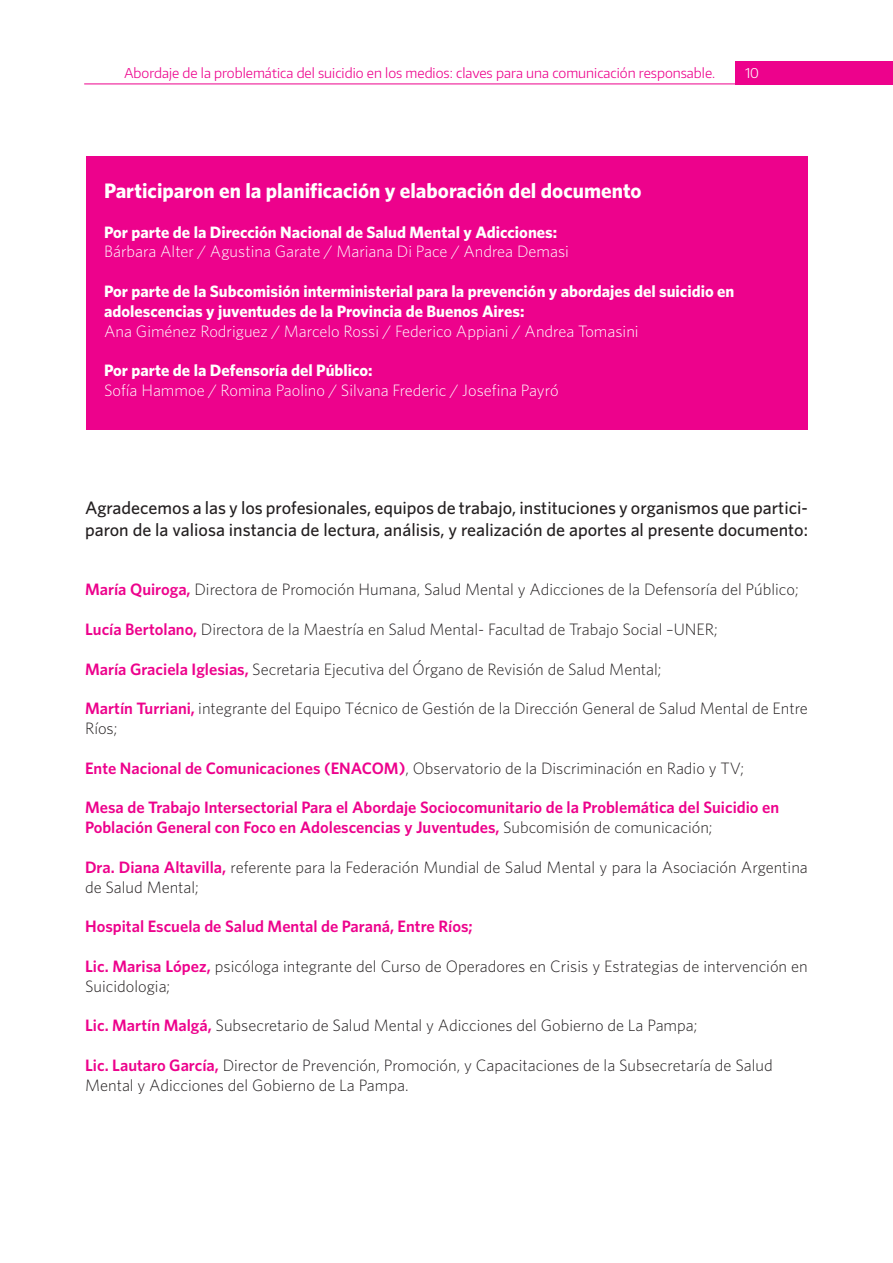
<style>
.page{position:relative;width:893px;height:1263px;background:#fff}
.page>*{position:absolute;margin:0;border:0;box-sizing:border-box;transform-origin:0 0}
.t1{font:700 21px "Whitney";color:#fff}
.t2{font:500 18px/21.6px "Whitney";color:#231f20}
.t3{font:300 16.5px/19.8px "Whitney";color:#231f20}
.t4{font:700 16.5px/19.8px "Whitney";color:#fff}
.t5{font:600 16.5px/19.8px "Whitney";color:#ed028c}
.t6{font:300 16.5px "Whitney";color:#fff}
.t7{font:300 13.5px "Encode Sans";color:#ed028c}
.t8{font:300 13.5px "Encode Sans";color:#fff}
.s1{font-weight:600;color:#ed028c}
.s2{font-weight:300;color:#231f20}
</style>
<div class="page">
<div style="left:736px;top:61px;width:157px;height:23px;background:#ed028c"></div>
<hr style="left:84px;top:84px;width:652px;height:1px;background:#ed028c">
<div style="left:86px;top:156px;width:721px;height:274px;background:#ed028c"></div>
<p class="t7" style="left:125px;top:64px;width:592px">Abordaje de la problemática del suicidio en los medios: claves para una comunicación responsable.</p>
<p class="t8" style="left:745px;top:64px;width:15px">10</p>
<p class="t1" style="left:104px;top:178px;width:539px">Participaron en la planificación y elaboración del documento</p>
<p class="t4" style="left:104px;top:221px;width:455px">Por parte de la Dirección Nacional de Salud Mental y Adicciones:</p>
<p class="t6" style="left:104px;top:242px;width:466px">Bárbara Alter / Agustina Garate / Mariana Di Pace / Andrea Demasi</p>
<p class="t4" style="left:104px;top:281px;width:632px">Por parte de la Subcomisión interministerial para la prevención y abordajes del suicidio en adolescencias y juventudes de la Provincia de Buenos Aires:</p>
<p class="t6" style="left:104px;top:321px;width:536px">Ana Giménez Rodriguez / Marcelo Rossi / Federico Appiani / Andrea Tomasini</p>
<p class="t4" style="left:104px;top:360px;width:270px">Por parte de la Defensoría del Público:</p>
<p class="t6" style="left:104px;top:381px;width:456px">Sofía Hammoe / Romina Paolino / Silvana Frederic / Josefina Payró</p>
<p class="t2" style="left:85px;top:497px;width:724px">Agradecemos a las y los profesionales, equipos de trabajo, instituciones y organismos que partici&shy;paron de la valiosa instancia de lectura, análisis, y realización de aportes al presente documento:</p>
<p class="t3" style="left:85px;top:580px;width:715px"><span class="s1">María Quiroga,</span> Directora de Promoción Humana, Salud Mental y Adicciones de la Defensoría del Público;</p>
<p class="t3" style="left:85px;top:619px;width:634px"><span class="s1">Lucía Bertolano,</span> Directora de la Maestría en Salud Mental- Facultad de Trabajo Social –UNER;</p>
<p class="t3" style="left:85px;top:659px;width:578px"><span class="s1">María Graciela Iglesias,</span> Secretaria Ejecutiva del Órgano de Revisión de Salud Mental;</p>
<p class="t3" style="left:85px;top:698px;width:724px"><span class="s1">Martín Turriani,</span> integrante del Equipo Técnico de Gestión de la Dirección General de Salud Mental de Entre<br>Ríos;</p>
<p class="t3" style="left:85px;top:758px;width:660px"><span class="s1">Ente Nacional de Comunicaciones (ENACOM)</span>, Observatorio de la Discriminación en Radio y TV;</p>
<p class="t5" style="left:85px;top:797px;width:696px">Mesa de Trabajo Intersectorial Para el Abordaje Sociocomunitario de la Problemática del Suicidio en<br>Población General con Foco en Adolescencias y Juventudes, <span class="s2">Subcomisión de comunicación;</span></p>
<p class="t3" style="left:85px;top:857px;width:724px"><span class="s1">Dra. Diana Altavilla,</span> referente para la Federación Mundial de Salud Mental y para la Asociación Argentina de Salud Mental;</p>
<p class="t5" style="left:85px;top:916px;width:389px">Hospital Escuela de Salud Mental de Paraná, Entre Ríos;</p>
<p class="t3" style="left:85px;top:956px;width:724px"><span class="s1">Lic. Marisa López,</span> psicóloga integrante del Curso de Operadores en Crisis y Estrategias de intervención en<br>Suicidologia;</p>
<p class="t3" style="left:85px;top:1015px;width:614px"><span class="s1">Lic. Martín Malgá,</span> Subsecretario de Salud Mental y Adicciones del Gobierno de La Pampa;</p>
<p class="t3" style="left:85px;top:1055px;width:689px"><span class="s1">Lic. Lautaro García,</span> Director de Prevención, Promoción, y Capacitaciones de la Subsecretaría de Salud<br>Mental y Adicciones del Gobierno de La Pampa.</p>
</div>
